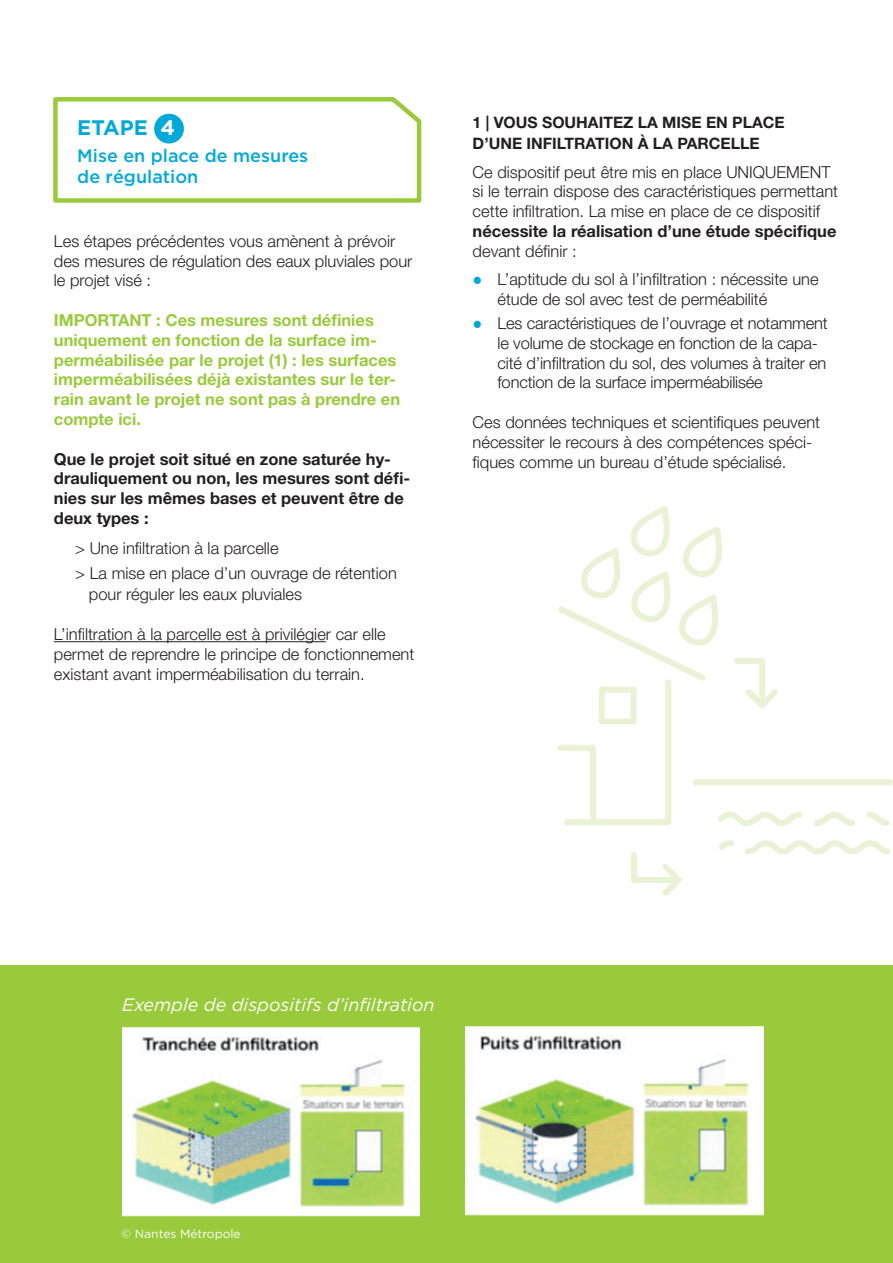
<style>
.page{position:relative;width:893px;height:1263px;background:#fff}
.page>*{position:absolute;margin:0;border:0;box-sizing:border-box;transform-origin:0 0}
.t1{font:700 21px "Gotham";color:#00a9da}
.t2{font:italic 18px "Gotham";color:#fff}
.t3{font:500 18px/21px "Gotham";color:#00a9da}
.t4{font:300 16.5px/19.8px "Helvetica Neue LT Std";color:#231f20}
.t5{font:700 16.5px/19.8px "Helvetica Neue LT Std";color:#99ca3b}
.t6{font:700 16.5px/19.8px "Helvetica Neue LT Std";color:#231f20}
.t7{font:700 15.75px/20.7px "Helvetica Neue LT Std";color:#231f20}
.t8{font:12px "Gotham";color:#fff}
.s1{color:#fff}
.s2{font-family:"Calibri";font-weight:400;color:#00a9da}
</style>
<div class="page">
<div style="left:0;top:965px;width:893px;height:298px;background:#99ca3b"></div>
<svg style="left:53px;top:97px;width:369px;height:106px"></svg>
<hr style="left:54px;top:641px;width:272px;height:1px;background:#231f20">
<div style="left:154px;top:114px;width:30px;height:30px;background:#00a9da;border-radius:50%"></div>
<img style="left:122px;top:1027px;width:298px;height:189px">
<img style="left:466px;top:1027px;width:297px;height:189px">
<svg style="left:557px;top:506px;width:336px;height:390px"></svg>
<p class="t1" style="left:77px;top:116px;width:99px">ETAPE <span class="s1">4</span></p>
<p class="t3" style="left:77px;top:145px;width:232px">Mise en place de mesures de régulation</p>
<p class="t4" style="left:54px;top:231px;width:360px">Les étapes précédentes vous amènent à prévoir des mesures de régulation des eaux pluviales pour le projet visé :</p>
<p class="t5" style="left:54px;top:310px;width:348px">IMPORTANT : Ces mesures sont définies uniquement en fonction de la surface im&shy;perméabilisée par le projet (1) : les surfaces imperméabilisées déjà existantes sur le ter&shy;rain avant le projet ne sont pas à prendre en compte ici.</p>
<p class="t6" style="left:54px;top:448px;width:358px">Que le projet soit situé en zone saturée hy&shy;drauliquement ou non, les mesures sont défi&shy;nies sur les mêmes bases et peuvent être de deux types :</p>
<p class="t4" style="left:75px;top:535px;width:323px;line-height:25.5px">&gt; Une infiltration à la parcelle<br>&gt; La mise en place d’un ouvrage de rétention</p>
<p class="t4" style="left:89px;top:584px;width:215px">pour réguler les eaux pluviales</p>
<p class="t4" style="left:54px;top:624px;width:362px">L’infiltration à la parcelle est à privilégier car elle permet de reprendre le principe de fonctionnement existant avant imperméabilisation du terrain.</p>
<p class="t7" style="left:473px;top:112px;width:314px">1 | VOUS SOUHAITEZ LA MISE EN PLACE<br>D’UNE INFILTRATION À LA PARCELLE</p>
<p class="t4" style="left:473px;top:161px;width:367px">Ce dispositif peut être mis en place UNIQUEMENT si le terrain dispose des caractéristiques permettant cette infiltration. La mise en place de ce dispositif</p>
<p class="t6" style="left:473px;top:221px;width:365px">nécessite la réalisation d’une étude spécifique</p>
<p class="t4" style="left:473px;top:241px;width:106px">devant définir :</p>
<p class="t4" style="left:498px;top:269px;width:323px;text-indent:-25px"><span class="s2">●</span> L’aptitude du sol à l’infiltration : nécessite une étude de sol avec test de perméabilité</p>
<p class="t4" style="left:498px;top:313px;width:332px;text-indent:-25px"><span class="s2">●</span> Les caractéristiques de l’ouvrage et notamment le volume de stockage en fonction de la capa&shy;cité d’infiltration du sol, des volumes à traiter en fonction de la surface imperméabilisée</p>
<p class="t4" style="left:473px;top:412px;width:349px">Ces données techniques et scientifiques peuvent nécessiter le recours à des compétences spéci&shy;fiques comme un bureau d’étude spécialisé.</p>
<p class="t2" style="left:122px;top:995px;width:314px">Exemple de dispositifs d’infiltration</p>
<p class="t8" style="left:121px;top:1227px;width:121px">© Nantes Métropole</p>
</div>
